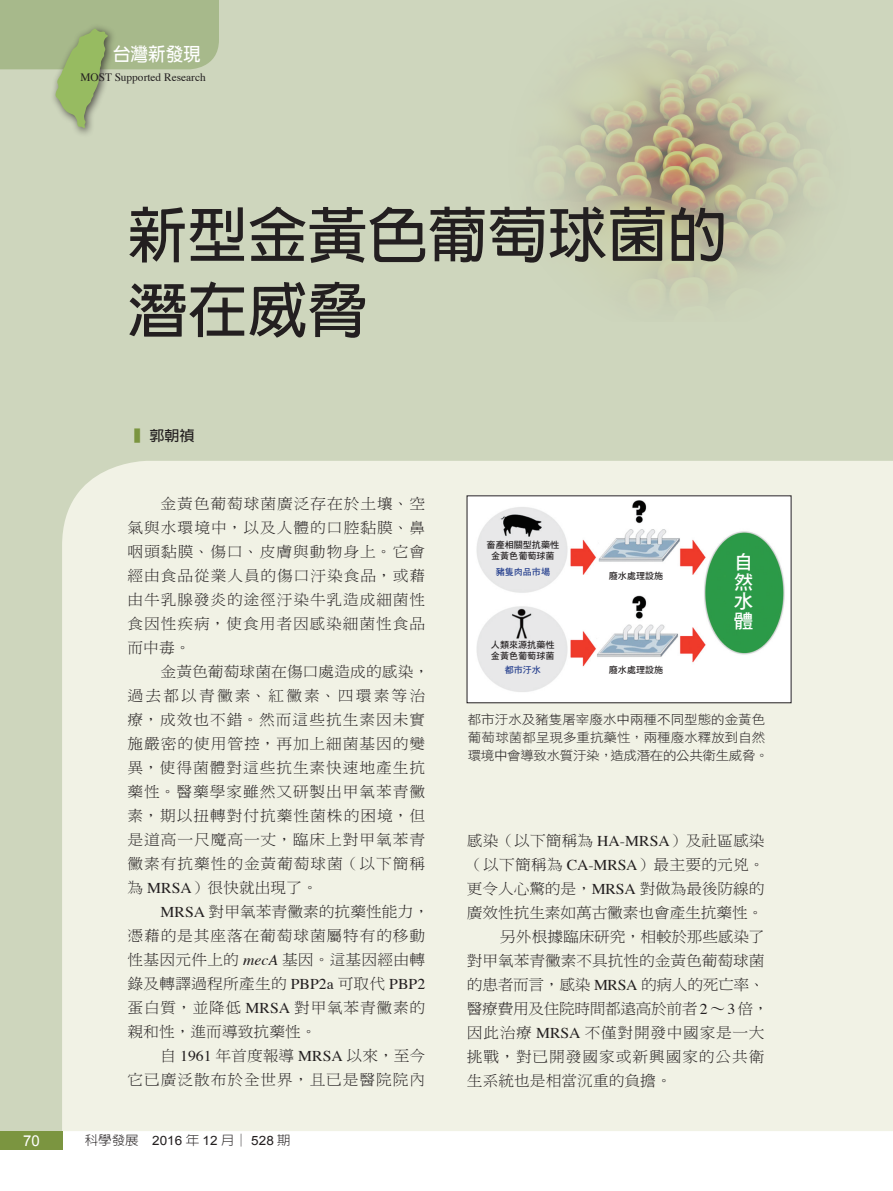
<style>
.page{position:relative;width:893px;height:1191px;background:#fff}
.page>*{position:absolute;margin:0;border:0;box-sizing:border-box;transform-origin:0 0}
.t1{font:700 60px/75px "AR New Hei B5";color:#231f20}
.t2{font:19.5px/19.5px "DF Hei Std W7";color:#fff;text-align:justify}
.t3{font:700 18.6px "AR New Hei B5";color:#fff;scale:.95 1}
.t4{font:15px/24px "DF Ming Std W3";letter-spacing:.045em;color:#231f20;text-align:justify;scale:1.05 1}
.t5{font:15px/24px "DF Ming Std W3";letter-spacing:.015em;color:#231f20;scale:1.05 1}
.t6{font:15px "DF Ming Std W3";letter-spacing:-.01em;color:#231f20;scale:1.05 1}
.t7{font:15px "DF Ming Std W3";letter-spacing:-.02em;color:#231f20;scale:1.05 1}
.t8{font:15px "DF Ming Std W3";letter-spacing:.005em;color:#231f20;scale:1.05 1}
.t9{font:15px "DF Ming Std W3";letter-spacing:-.025em;color:#231f20;scale:1.05 1}
.t10{font:15px "DF Ming Std W3";letter-spacing:-.005em;color:#231f20;scale:1.05 1}
.t11{font:15px "DF Ming Std W3";color:#231f20;scale:1.05 1}
.t12{font:15px "Arial";color:#fff}
.t13{font:700 14.25px "AR New Hei B5";color:#231f20;scale:1.05 1}
.t14{font:12.9px/18px "DF Hei Std W3";color:#231f20;scale:1.05 1}
.t15{font:12.9px "Arial";color:#231f20;scale:1.05 1}
.t16{font:11.4px "Times";color:#231f20}
.t17{font:9px/10.9px "DF Hei Std W7";color:#231f20;text-align:center}
.t18{font:9px "DF Hei Std W7";color:#253f8e}
.s1{color:#7b9540}
.s2{font-family:"Times"}
.s3{font-family:"Times";font-style:italic}
.s4{font-family:"AR New Hei B5";font-weight:300}
</style>
<div class="page">
<div style="left:0;top:0;width:893px;height:1131px;background:#ced6bd"></div>
<div style="left:62px;top:461px;width:831px;height:670px;background:#f1f2e5"></div>
<div style="left:50px;top:23px;width:67px;height:115px;background:#231f20;opacity:.75"></div>
<svg style="left:0;top:0;width:219px;height:128px"></svg>
<div style="left:0;top:1131px;width:62px;height:18px;background:#7b9540"></div>
<img style="left:549px;top:33px;width:262px;height:265px">
<img style="left:469px;top:498px;width:320px;height:203px">
<p class="t3" style="left:113px;top:45px;width:94px">台灣新發現</p>
<p class="t16" style="left:81px;top:72px;width:127px">MOST Supported Research</p>
<h1 class="t1" style="left:128px;top:197px;width:601px">新型金黃色葡萄球菌的潛在威脅</h1>
<p class="t13" style="left:134px;top:429px;width:59px"><span class="s1">▍</span>郭朝禎</p>
<p class="t4" style="left:128px;top:491px;width:285px;text-indent:33px">金黃色葡萄球菌廣泛存在於土壤、空氣與水環境中，以及人體的口腔黏膜、鼻咽頭黏膜、傷口、皮膚與動物身上。它會經由食品從業人員的傷口汙染食品，或藉由牛乳腺發炎的途徑汙染牛乳造成細菌性食因性疾病，使食用者因感染細菌性食品而中毒。</p>
<p class="t4" style="left:128px;top:659px;width:289px;text-align:left;text-indent:33px">金黃色葡萄球菌在傷口處造成的感染，過去都以青黴素、紅黴素、四環素等治療，成效也不錯。然而這些抗生素因未實施嚴密的使用管控，再加上細菌基因的變異，使得菌體對這些抗生素快速地產生抗藥性。醫藥學家雖然又研製出甲氧苯青黴素，期以扭轉對付抗藥性菌株的困境，但是道高一尺魔高一丈，臨床上對甲氧苯青黴素有抗藥性的金黃葡萄球菌（以下簡稱為 <span class="s2">MRSA</span>）很快就出現了。</p>
<p class="t5" style="left:128px;top:899px;width:289px;text-indent:33px"><span class="s2">MRSA</span> 對甲氧苯青黴素的抗藥性能力，憑藉的是其座落在葡萄球菌屬特有的移動性基因元件上的 <span class="s3">mecA</span> 基因。這基因經由轉錄及轉譯過程所產生的 <span class="s2">PBP2a</span> 可取代 <span class="s2">PBP2</span>蛋白質，並降低 <span class="s2">MRSA</span> 對甲氧苯青黴素的親和性，進而導致抗藥性。</p>
<p class="t4" style="left:128px;top:1043px;width:285px;text-align:right">自 <span class="s2">1961</span> 年首度報導 <span class="s2">MRSA</span> 以來，至今<br>它已廣泛散布於全世界，且已是醫院院內</p>
<p class="t12" style="left:23px;top:1132px;width:18px">70</p>
<p class="t15" style="left:85px;top:1133px;width:198px"><span class="s4">科學發展</span> 2016 <span class="s4">年</span> 12 <span class="s4">月│</span> 528 <span class="s4">期</span></p>
<p class="t17" style="left:487px;top:539px;width:74px">畜產相關型抗藥性金黃色葡萄球菌</p>
<p class="t18" style="left:496px;top:566px;width:56px">豬隻肉品市場</p>
<p class="t17" style="left:609px;top:570px;width:56px">廢水處理設施</p>
<p class="t17" style="left:491px;top:639px;width:65px;text-align:left">人類來源抗藥性金黃色葡萄球菌</p>
<p class="t18" style="left:505px;top:664px;width:38px">都市汙水</p>
<p class="t17" style="left:609px;top:664px;width:56px">廢水處理設施</p>
<h2 class="t2" style="left:734px;top:552px;width:21px">自然水體</h2>
<p class="t14" style="left:468px;top:709px;width:288px">都市汙水及豬隻屠宰廢水中兩種不同型態的金黃色葡萄球菌都呈現多重抗藥性，兩種廢水釋放到自然環境中會導致水質汙染，造成潛在的公共衛生威脅。</p>
<p class="t8" style="left:467px;top:832px;width:285px">感染（以下簡稱為 <span class="s2">HA-MRSA</span>）及社區感染</p>
<p class="t5" style="left:467px;top:852px;width:285px">（以下簡稱為 <span class="s2">CA-MRSA</span>）最主要的元兇。</p>
<p class="t6" style="left:467px;top:880px;width:285px">更令人心驚的是，<span class="s2">MRSA</span> 對做為最後防線的</p>
<p class="t6" style="left:467px;top:904px;width:284px">廣效性抗生素如萬古黴素也會產生抗藥性。</p>
<p class="t7" style="left:500px;top:928px;width:254px">另外根據臨床研究，相較於那些感染了</p>
<p class="t10" style="left:467px;top:952px;width:285px">對甲氧苯青黴素不具抗性的金黃色葡萄球菌</p>
<p class="t7" style="left:467px;top:976px;width:285px">的患者而言，感染 <span class="s2">MRSA</span> 的病人的死亡率、</p>
<p class="t9" style="left:467px;top:1000px;width:289px">醫療費用及住院時間都遠高於前者 <span class="s2">2</span> ∼ <span class="s2">3</span> 倍，</p>
<p class="t4" style="left:467px;top:1020px;width:285px">因此治療 <span class="s2">MRSA</span> 不僅對開發中國家是一大</p>
<p class="t4" style="left:467px;top:1044px;width:285px">挑戰，對已開發國家或新興國家的公共衛</p>
<p class="t11" style="left:467px;top:1072px;width:196px">生系統也是相當沉重的負擔。</p>
</div>
